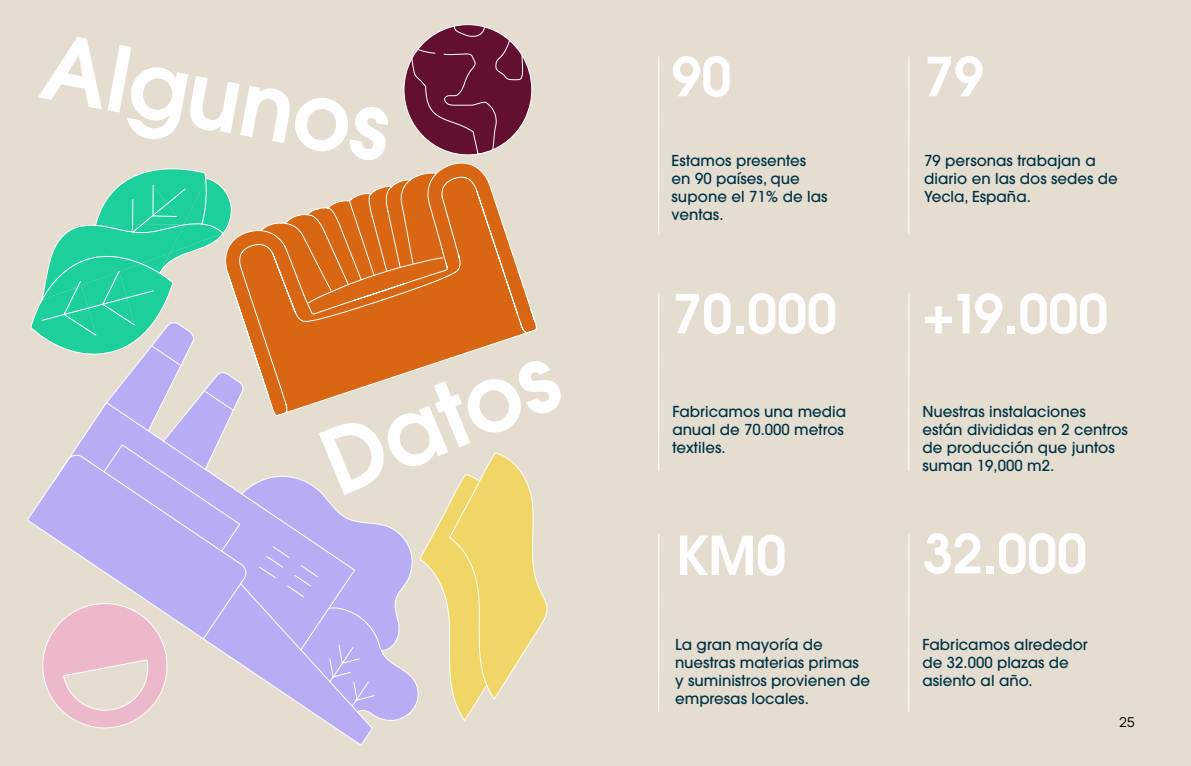
<style>
.page{position:relative;width:1191px;height:766px;background:#fff}
.page>*{position:absolute;margin:0;border:0;box-sizing:border-box;transform-origin:0 0}
.t1{font:600 90px "ITC Avant Garde Std";color:#fff}
.t2{font:600 53.3px "ITC Avant Garde Std";color:#fff}
.t3{font:500 15px/18px "ITC Avant Garde Std";color:#003347}
.t4{font:14px "Modern Era";color:#000}
</style>
<div class="page">
<div style="left:0;top:0;width:1191px;height:765px;background:#e5ded0"></div>
<svg style="left:31px;top:24px;width:516px;height:721px"></svg>
<hr style="left:658px;top:293px;width:1px;height:178px;background:#fff">
<hr style="left:658px;top:57px;width:1px;height:178px;background:#fff">
<hr style="left:658px;top:533px;width:1px;height:178px;background:#fff">
<hr style="left:908px;top:293px;width:1px;height:178px;background:#fff">
<hr style="left:908px;top:57px;width:1px;height:178px;background:#fff">
<hr style="left:908px;top:533px;width:1px;height:178px;background:#fff">
<h1 class="t1" style="left:55px;top:6px;width:354px;rotate:11deg">Algunos</h1>
<h1 class="t1" style="left:304px;top:411px;width:248px;rotate:-22deg">Datos</h1>
<h2 class="t2" style="left:671px;top:56px;width:61px">90</h2>
<p class="t3" style="left:671px;top:152px;width:157px">Estamos presentes en 90 países, que supone el 71% de las ventas.</p>
<h2 class="t2" style="left:672px;top:279px;width:166px">70.000</h2>
<p class="t3" style="left:672px;top:403px;width:175px">Fabricamos una media anual de 70.000 metros textiles.</p>
<h2 class="t2" style="left:924px;top:56px;width:61px">79</h2>
<p class="t3" style="left:924px;top:152px;width:195px">79 personas trabajan a diario en las dos sedes de<br>Yecla, España.</p>
<h2 class="t2" style="left:922px;top:279px;width:187px">+19.000</h2>
<p class="t3" style="left:922px;top:403px;width:207px">Nuestras instalaciones están divididas en 2 centros de producción que juntos suman 19,000 m2.</p>
<h2 class="t2" style="left:675px;top:534px;width:112px">KM0</h2>
<h2 class="t2" style="left:922px;top:518px;width:166px">32.000</h2>
<p class="t3" style="left:675px;top:636px;width:196px">La gran mayoría de nuestras materias primas y suministros provienen de empresas locales.</p>
<p class="t3" style="left:922px;top:636px;width:167px">Fabricamos alrededor de 32.000 plazas de asiento al año.</p>
<p class="t4" style="left:1119px;top:715px;width:17px">25</p>
</div>
